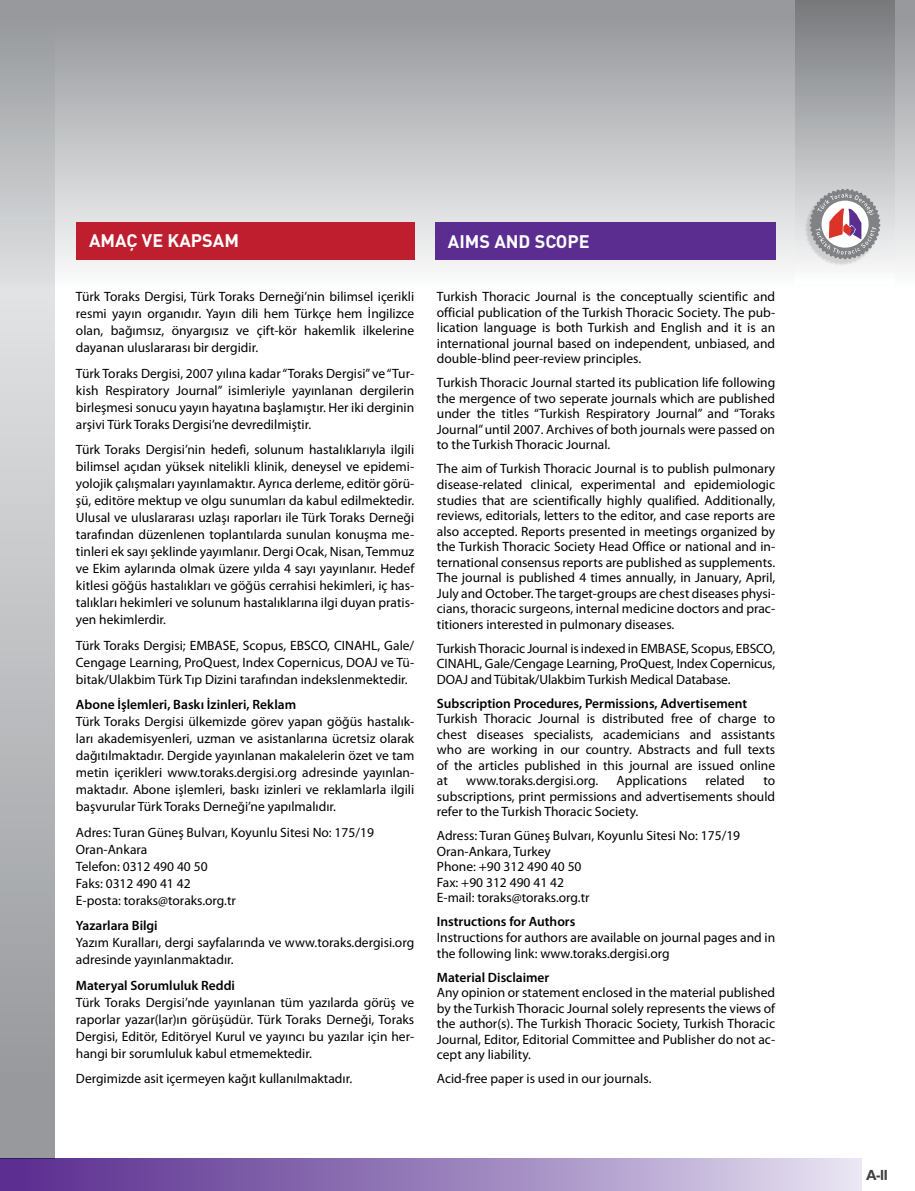
<style>
.page{position:relative;width:915px;height:1191px;background:#fff}
.page>*{position:absolute;margin:0;border:0;box-sizing:border-box;transform-origin:0 0}
.t1{font:700 18px "DIN Pro";color:#fff}
.t2{font:500 15px "Proxima Sans";color:#414042}
.t3{font:13.5px/15.5px "Myriad Pro";color:#000;text-align:justify}
.t4{font:600 13.5px "Myriad Pro";color:#000}
</style>
<div class="page">
<div style="left:0;top:0;width:914px;height:367px;background:linear-gradient(to bottom,#949699,#fff)"></div>
<div style="left:0;top:1158px;width:861px;height:33px;background:linear-gradient(to right,#53268a,#e2ddee)"></div>
<div style="left:76px;top:222px;width:338px;height:37px;background:#be1e2d"></div>
<div style="left:435px;top:222px;width:339px;height:37px;background:#5c2d91"></div>
<div style="left:795px;top:0;width:98px;height:283px;background:linear-gradient(to bottom,#74777a,#fbfcfd)"></div>
<div style="left:803px;top:191px;width:75px;height:75px;background:#000;opacity:.13"></div>
<svg style="left:809px;top:188px;width:71px;height:72px"></svg>
<svg style="left:0;top:0;width:54px;height:1158px;background:#b9babc"></svg>
<h1 class="t1" style="left:89px;top:228px;width:151px">AMAÇ VE KAPSAM</h1>
<h1 class="t1" style="left:448px;top:229px;width:143px">AIMS AND SCOPE</h1>
<p class="t3" style="left:76px;top:288px;width:340px;line-height:17px">Türk Toraks Dergisi, Türk Toraks Derneği’nin bilimsel içerikli resmi yayın organıdır. Yayın dili hem Türkçe hem İngilizce olan, bağımsız, önyargısız ve çift-kör hakemlik ilkelerine dayanan uluslararası bir dergidir.</p>
<p class="t3" style="left:76px;top:365px;width:339px;line-height:17px">Türk Toraks Dergisi, 2007 yılına kadar “Toraks Dergisi” ve “Tur&shy;kish Respiratory Journal” isimleriyle yayınlanan dergilerin birleşmesi sonucu yayın hayatına başlamıştır. Her iki derginin arşivi Türk Toraks Dergisi’ne devredilmiştir.</p>
<p class="t3" style="left:76px;top:441px;width:340px;line-height:17px">Türk Toraks Dergisi’nin hedefi, solunum hastalıklarıyla ilgili bilimsel açıdan yüksek nitelikli klinik, deneysel ve epidemi&shy;yolojik çalışmaları yayınlamaktır. Ayrıca derleme, editör görü&shy;şü, editöre mektup ve olgu sunumları da kabul edilmektedir.<br>Ulusal ve uluslararası uzlaşı raporları ile Türk Toraks Derneği tarafından düzenlenen toplantılarda sunulan konuşma me&shy;tinleri ek sayı şeklinde yayımlanır. Dergi Ocak, Nisan, Temmuz ve Ekim aylarında olmak üzere yılda 4 sayı yayınlanır. Hedef kitlesi göğüs hastalıkları ve göğüs cerrahisi hekimleri, iç has&shy;talıkları hekimleri ve solunum hastalıklarına ilgi duyan pratis&shy;yen hekimlerdir.</p>
<p class="t3" style="left:76px;top:636px;width:339px;line-height:17px">Türk Toraks Dergisi; EMBASE, Scopus, EBSCO, CINAHL, Gale/ Cengage Learning, ProQuest, Index Copernicus, DOAJ ve Tü&shy;bitak/Ulakbim Türk Tıp Dizini tarafından indekslenmektedir.</p>
<p class="t4" style="left:76px;top:696px;width:221px">Abone İşlemleri, Baskı İzinleri, Reklam</p>
<p class="t3" style="left:76px;top:713px;width:339px;line-height:17px">Türk Toraks Dergisi ülkemizde görev yapan göğüs hastalık&shy;ları akademisyenleri, uzman ve asistanlarına ücretsiz olarak dağıtılmaktadır. Dergide yayınlanan makalelerin özet ve tam metin içerikleri www.toraks.dergisi.org adresinde yayınlan&shy;maktadır. Abone işlemleri, baskı izinleri ve reklamlarla ilgili başvurular Türk Toraks Derneği’ne yapılmalıdır.</p>
<p class="t3" style="left:76px;top:823px;width:299px;line-height:17px;text-align:left">Adres: Turan Güneş Bulvarı, Koyunlu Sitesi No: 175/19<br>Oran-Ankara<br>Telefon: 0312 490 40 50<br>Faks: 0312 490 41 42<br>E-posta: toraks@toraks.org.tr</p>
<p class="t4" style="left:76px;top:917px;width:83px">Yazarlara Bilgi</p>
<p class="t3" style="left:76px;top:934px;width:339px;line-height:17px">Yazım Kuralları, dergi sayfalarında ve www.toraks.dergisi.org adresinde yayınlanmaktadır.</p>
<p class="t4" style="left:76px;top:976px;width:160px">Materyal Sorumluluk Reddi</p>
<p class="t3" style="left:76px;top:993px;width:339px;line-height:17px">Türk Toraks Dergisi’nde yayınlanan tüm yazılarda görüş ve raporlar yazar(lar)ın görüşüdür. Türk Toraks Derneği, Toraks Dergisi, Editör, Editöryel Kurul ve yayıncı bu yazılar için her&shy;hangi bir sorumluluk kabul etmemektedir.</p>
<p class="t3" style="left:76px;top:1070px;width:278px">Dergimizde asit içermeyen kağıt kullanılmaktadır.</p>
<p class="t3" style="left:437px;top:289px;width:340px">Turkish Thoracic Journal is the conceptually scientific and official publication of the Turkish Thoracic Society. The pub&shy;lication language is both Turkish and English and it is an international journal based on independent, unbiased, and double-blind peer-review principles.</p>
<p class="t3" style="left:437px;top:375px;width:340px">Turkish Thoracic Journal started its publication life following the mergence of two seperate journals which are published under the titles “Turkish Respiratory Journal” and “Toraks Journal” until 2007. Archives of both journals were passed on to the Turkish Thoracic Journal.</p>
<p class="t3" style="left:437px;top:461px;width:340px">The aim of Turkish Thoracic Journal is to publish pulmonary disease-related clinical, experimental and epidemiologic studies that are scientifically highly qualified. Additionally, reviews, editorials, letters to the editor, and case reports are also accepted. Reports presented in meetings organized by the Turkish Thoracic Society Head Office or national and in&shy;ternational consensus reports are published as supplements.<br>The journal is published 4 times annually, in January, April, July and October. The target-groups are chest diseases physi&shy;cians, thoracic surgeons, internal medicine doctors and prac&shy;titioners interested in pulmonary diseases.</p>
<p class="t3" style="left:437px;top:640px;width:339px">Turkish Thoracic Journal is indexed in EMBASE, Scopus, EBSCO, CINAHL, Gale/Cengage Learning, ProQuest, Index Copernicus, DOAJ and Tübitak/Ulakbim Turkish Medical Database.</p>
<p class="t4" style="left:437px;top:694px;width:312px">Subscription Procedures, Permissions, Advertisement</p>
<p class="t3" style="left:437px;top:711px;width:340px">Turkish Thoracic Journal is distributed free of charge to chest diseases specialists, academicians and assistants who are working in our country. Abstracts and full texts of the articles published in this journal are issued online at</p>
<p class="t3" style="left:466px;top:773px;width:133px">www.toraks.dergisi.org.</p>
<p class="t3" style="left:616px;top:773px;width:72px">Applications</p>
<p class="t3" style="left:705px;top:773px;width:41px">related</p>
<p class="t3" style="left:437px;top:773px;width:339px;text-indent:326px">to subscriptions, print permissions and advertisements should refer to the Turkish Thoracic Society.</p>
<p class="t3" style="left:437px;top:828px;width:305px;text-align:left">Adress: Turan Güneş Bulvarı, Koyunlu Sitesi No: 175/19<br>Oran-Ankara, Turkey<br>Phone: +90 312 490 40 50<br>Fax: +90 312 490 41 42<br>E-mail: toraks@toraks.org.tr</p>
<p class="t4" style="left:437px;top:913px;width:140px">Instructions for Authors</p>
<p class="t3" style="left:437px;top:929px;width:340px">Instructions for authors are available on journal pages and in the following link: www.toraks.dergisi.org</p>
<p class="t4" style="left:437px;top:968px;width:114px">Material Disclaimer</p>
<p class="t3" style="left:437px;top:984px;width:340px">Any opinion or statement enclosed in the material published by the Turkish Thoracic Journal solely represents the views of the author(s). The Turkish Thoracic Society, Turkish Thoracic Journal, Editor, Editorial Committee and Publisher do not ac&shy;cept any liability.</p>
<p class="t3" style="left:437px;top:1070px;width:216px">Acid-free paper is used in our journals.</p>
<p class="t2" style="left:865px;top:1166px;width:23px">A-II</p>
</div>
